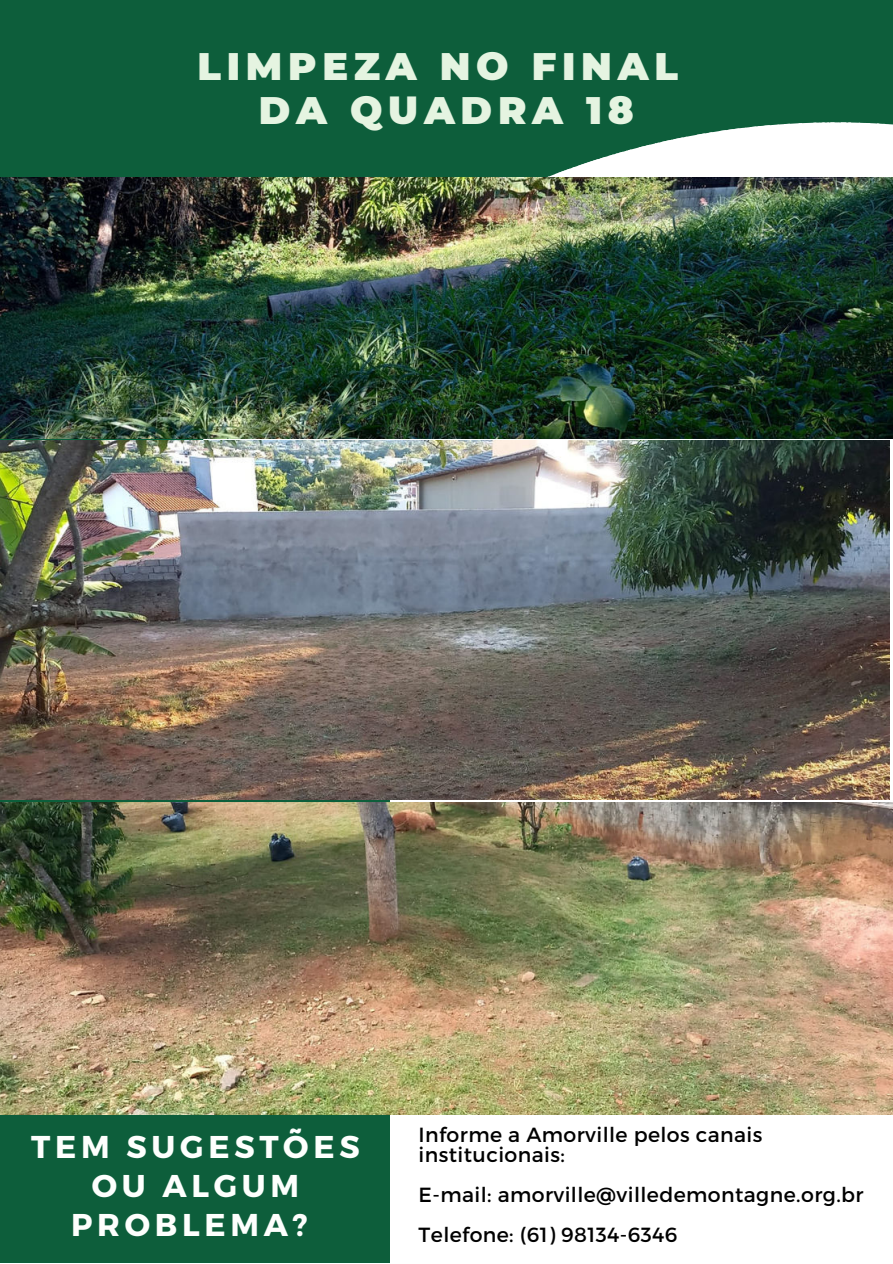
<style>
.page{position:relative;width:893px;height:1264px;background:#fff}
.page>*{position:absolute;margin:0;border:0;box-sizing:border-box;transform-origin:0 0}
.t1{font:900 38.25px/43.7px "Montserrat";letter-spacing:.15em;color:#e5f4e1;text-align:center}
.t2{font:700 31.5px/39.3px "Montserrat";letter-spacing:.15em;color:#fdfffd;text-align:center}
.t3{font:20.4px/20.1px "Montserrat";letter-spacing:.02em;color:#000}
</style>
<div class="page">
<div style="left:0;top:0;width:892px;height:1262px;background:#0d5e3b"></div>
<svg style="left:123px;top:122px;width:769px;height:680px"></svg>
<div style="left:391px;top:566px;width:501px;height:696px;background:#fff"></div>
<img style="left:0;top:802px;width:892px;height:312px">
<img style="left:0;top:441px;width:889px;height:358px">
<img style="left:0;top:177px;width:892px;height:261px">
<h1 class="t1" style="left:197px;top:42px;width:482px">LIMPEZA NO FINAL<br>DA QUADRA 18</h1>
<h2 class="t2" style="left:31px;top:1127px;width:330px">TEM SUGESTÕES<br>OU ALGUM<br>PROBLEMA?</h2>
<p class="t3" style="left:418px;top:1124px;width:345px">Informe a Amorville pelos canais institucionais:</p>
<p class="t3" style="left:418px;top:1174px;width:446px;line-height:40.2px">E-mail: amorville@villedemontagne.org.br<br>Telefone: (61) 98134-6346</p>
</div>
